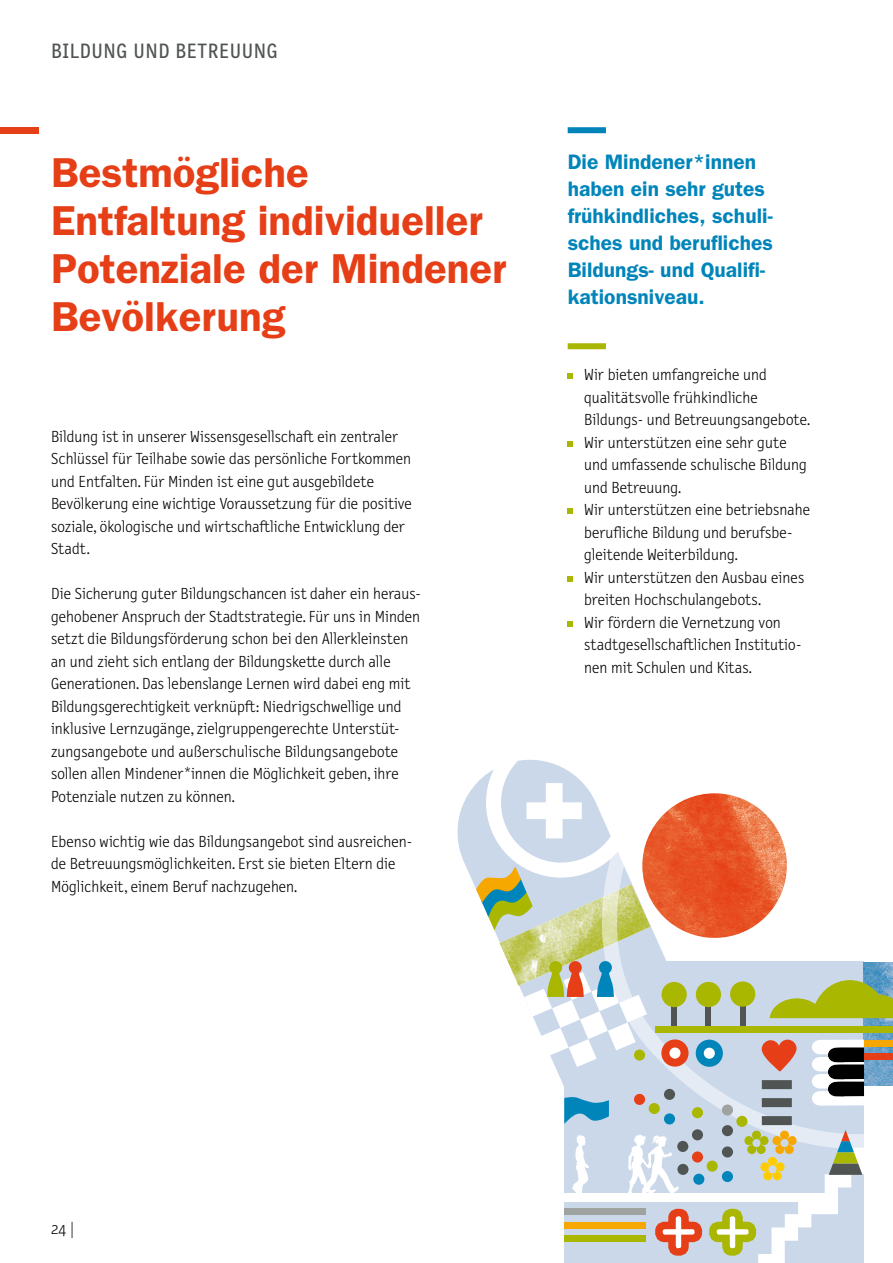
<style>
.page{position:relative;width:893px;height:1263px;background:#fff}
.page>*{position:absolute;margin:0;border:0;box-sizing:border-box;transform-origin:0 0}
.t1{font:600 42px/48px "Franklin Gothic";color:#e63e16}
.t2{font:600 21px/27px "Franklin Gothic";color:#0085ba}
.t3{font:21px "Letter Gothic Text";color:#505553}
.t4{font:300 16.2px/22.5px "Letter Gothic Text";letter-spacing:.005em;color:#000}
</style>
<div class="page">
<svg style="left:457px;top:759px;width:243px;height:130px"></svg>
<div style="left:568px;top:127px;width:38px;height:6px;background:#0085ba"></div>
<div style="left:568px;top:343px;width:38px;height:6px;background:#aab700"></div>
<svg style="left:568px;top:373px;width:5px;height:6px"></svg>
<svg style="left:568px;top:441px;width:5px;height:5px"></svg>
<svg style="left:568px;top:508px;width:5px;height:6px"></svg>
<svg style="left:568px;top:576px;width:5px;height:5px"></svg>
<svg style="left:568px;top:621px;width:5px;height:5px"></svg>
<div style="left:0;top:128px;width:38px;height:6px;background:#e63e16"></div>
<img style="left:642px;top:793px;width:145px;height:145px;border-radius:72px">
<svg style="left:526px;top:783px;width:56px;height:55px"></svg>
<svg style="left:560px;top:819px;width:227px;height:47px"></svg>
<div style="left:486px;top:727px;width:150px;height:150px;border:15px solid #fff;border-radius:50%"></div>
<svg style="left:476px;top:866px;width:417px;height:397px"></svg>
<p class="t3" style="left:51px;top:39px;width:41px">BILDUNG</p>
<p class="t3" style="left:133px;top:39px;width:13px">UND</p>
<p class="t3" style="left:175px;top:39px;width:45px">BETREUUNG</p>
<h1 class="t1" style="left:51px;top:147px;width:457px">Bestmögliche<br>Entfaltung individueller<br>Potenziale der Mindener<br>Bevölkerung</h1>
<p class="t4" style="left:51px;top:425px;width:362px">Bildung ist in unserer Wissensgesellschaft ein zentraler Schlüssel für Teilhabe sowie das persönliche Fortkommen und Entfalten. Für Minden ist eine gut ausgebildete Bevölkerung eine wichtige Voraussetzung für die positive soziale, ökologische und wirtschaftliche Entwicklung der Stadt.</p>
<p class="t4" style="left:51px;top:583px;width:371px">Die Sicherung guter Bildungschancen ist daher ein heraus&shy;gehobener Anspruch der Stadtstrategie. Für uns in Minden setzt die Bildungsförderung schon bei den Allerkleinsten an und zieht sich entlang der Bildungskette durch alle Generationen. Das lebenslange Lernen wird dabei eng mit Bildungsgerechtigkeit verknüpft: Niedrigschwellige und inklusive Lernzugänge, zielgruppengerechte Unterstüt&shy;zungsangebote und außerschulische Bildungsangebote sollen allen Mindener*innen die Möglichkeit geben, ihre Potenziale nutzen zu können.</p>
<p class="t4" style="left:51px;top:830px;width:363px">Ebenso wichtig wie das Bildungsangebot sind ausreichen&shy;de Betreuungsmöglichkeiten. Erst sie bieten Eltern die<br>Möglichkeit, einem Beruf nachzugehen.</p>
<p class="t2" style="left:568px;top:147px;width:207px">Die Mindener*innen haben ein sehr gutes frühkindliches, schuli&shy;sches und berufliches<br>Bildungs- und Qualifi&shy;kationsniveau.</p>
<p class="t4" style="left:584px;top:364px;width:228px">Wir bieten umfangreiche und qualitätsvolle frühkindliche<br>Bildungs- und Betreuungsangebote.<br>Wir unterstützen eine sehr gute und umfassende schulische Bildung und Betreuung.<br>Wir unterstützen eine betriebsnahe berufliche Bildung und berufsbe&shy;gleitende Weiterbildung.<br>Wir unterstützen den Ausbau eines breiten Hochschulangebots.<br>Wir fördern die Vernetzung von stadtgesellschaftlichen Institutio&shy;nen mit Schulen und Kitas.</p>
</div>
